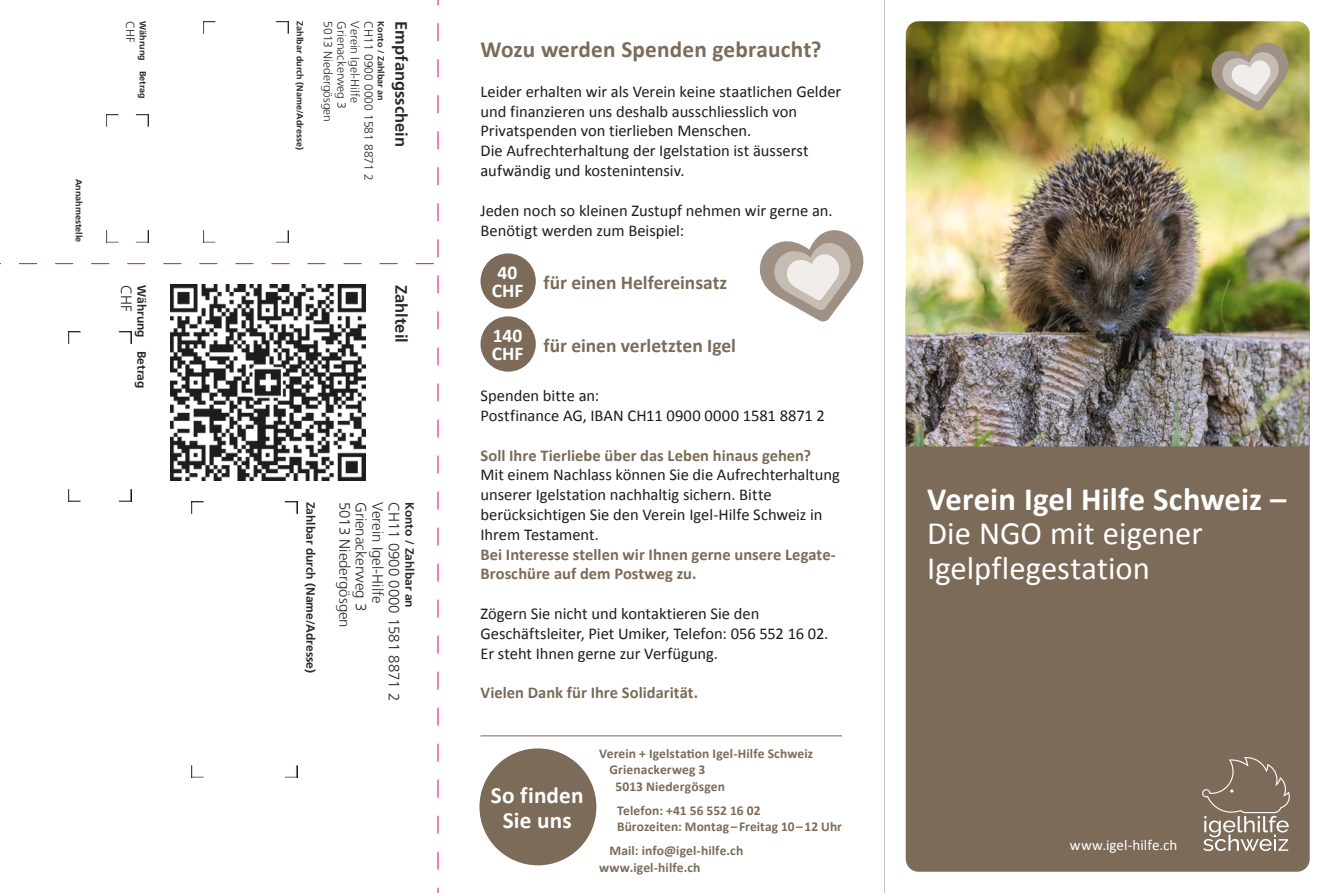
<style>
.page{position:relative;width:1331px;height:893px;background:#fff}
.page>*{position:absolute;margin:0;border:0;box-sizing:border-box;transform-origin:0 0}
.t1{font:32.7px/34.5px "Calibri";color:#fff}
.t2{font:700 32.7px "Calibri";letter-spacing:.005em;color:#fff}
.t3{font:700 23.25px "Calibri";letter-spacing:.005em;color:#7b6b58}
.t4{font:700 23.25px/25.5px "Calibri";letter-spacing:.005em;color:#fff;text-align:center}
.t5{font:700 19.5px "Calibri";letter-spacing:-.005em;color:#7b6b58}
.t6{font:700 19.5px/18px "Calibri";letter-spacing:.005em;color:#fff}
.t7{font:16.5px/19.8px "Calibri";letter-spacing:-.005em;color:#1d1d1b}
.t8{font:700 16.5px/19.8px "Calibri";color:#7b6b58}
.t9{font:700 16.5px "Frutiger";color:#292928}
.t10{font:300 15px "Frutiger";color:#292928}
.t11{font:15px "Calibri";letter-spacing:.005em;color:#fff}
.t12{font:700 13.5px/16.5px "Calibri";letter-spacing:.01em;color:#7b6b58}
.t13{font:300 12px "Frutiger";color:#292928}
.t14{font:700 12px "Frutiger";color:#292928}
.t15{font:700 9px "Frutiger";color:#292928}
</style>
<div class="page">
<svg style="left:759px;top:230px;width:105px;height:92px"></svg>
<div style="left:480px;top:253px;width:56px;height:56px;background:#7b6b58;border-radius:50%"></div>
<div style="left:480px;top:316px;width:56px;height:56px;background:#7b6b58;border-radius:50%"></div>
<div style="left:479px;top:748px;width:117px;height:117px;background:#7b6b58;border-radius:50%"></div>
<hr style="left:480px;top:735px;width:362px;height:1px;background:#7b6b58">
<div style="left:906px;top:285px;width:404px;height:587px;background:#7b6b58;border-radius:13px"></div>
<img style="left:906px;top:21px;width:404px;height:425px">
<svg style="left:1195px;top:25px;width:107px;height:86px;background:#a09a64"></svg>
<svg style="left:1202px;top:757px;width:88px;height:94px"></svg>
<hr style="left:884px;top:0;width:1px;height:893px;background:#c6c6c6">
<svg style="left:0;top:0;width:439px;height:893px"></svg>
<p class="t15" style="left:84px;top:179px;width:65px;rotate:90deg">Annahmestelle</p>
<p class="t13" style="left:137px;top:21px;width:23px;rotate:90deg">CHF</p>
<p class="t15" style="left:148px;top:21px;width:79px;rotate:90deg">Währung Betrag</p>
<p class="t15" style="left:305px;top:21px;width:130px;rotate:90deg">Zahlbar durch (Name/Adresse)</p>
<p class="t13" style="left:335px;top:21px;width:102px;rotate:90deg">5013 Niedergösgen</p>
<p class="t13" style="left:349px;top:21px;width:89px;rotate:90deg">Grienackerweg 3</p>
<p class="t13" style="left:362px;top:21px;width:83px;rotate:90deg">Verein Igel-Hilfe</p>
<p class="t13" style="left:376px;top:21px;width:161px;rotate:90deg">CH11 0900 0000 1581 8871 2</p>
<p class="t15" style="left:386px;top:21px;width:81px;rotate:90deg">Konto / Zahlbar an</p>
<p class="t9" style="left:411px;top:21px;width:127px;rotate:90deg">Empfangsschein</p>
<p class="t10" style="left:135px;top:285px;width:28px;rotate:90deg">CHF</p>
<p class="t14" style="left:149px;top:285px;width:105px;rotate:90deg">Währung Betrag</p>
<p class="t9" style="left:411px;top:285px;width:59px;rotate:90deg">Zahlteil</p>
<p class="t14" style="left:318px;top:502px;width:173px;rotate:90deg">Zahlbar durch (Name/Adresse)</p>
<p class="t10" style="left:353px;top:502px;width:127px;rotate:90deg">5013 Niedergösgen</p>
<p class="t10" style="left:370px;top:502px;width:111px;rotate:90deg">Grienackerweg 3</p>
<p class="t10" style="left:386px;top:502px;width:103px;rotate:90deg">Verein Igel-Hilfe</p>
<p class="t10" style="left:403px;top:502px;width:201px;rotate:90deg">CH11 0900 0000 1581 8871 2</p>
<p class="t14" style="left:417px;top:502px;width:108px;rotate:90deg">Konto / Zahlbar an</p>
<h2 class="t3" style="left:480px;top:35px;width:342px">Wozu werden Spenden gebraucht?</h2>
<p class="t7" style="left:480px;top:82px;width:362px">Leider erhalten wir als Verein keine staatlichen Gelder und finanzieren uns deshalb ausschliesslich von Privatspenden von tierlieben Menschen.<br>Die Aufrechterhaltung der Igelstation ist äusserst aufwändig und kostenintensiv.</p>
<p class="t7" style="left:480px;top:200px;width:354px">Jeden noch so kleinen Zustupf nehmen wir gerne an.<br>Benötigt werden zum Beispiel:</p>
<p class="t5" style="left:543px;top:270px;width:185px">für einen Helfereinsatz</p>
<p class="t6" style="left:492px;top:264px;width:33px">40<br>CHF</p>
<p class="t6" style="left:492px;top:327px;width:33px">140<br>CHF</p>
<p class="t5" style="left:543px;top:333px;width:194px">für einen verletzten Igel</p>
<p class="t7" style="left:480px;top:386px;width:346px">Spenden bitte an:<br>Postfinance AG, IBAN CH11 0900 0000 1581 8871 2</p>
<p class="t8" style="left:480px;top:445px;width:332px">Soll Ihre Tierliebe über das Leben hinaus gehen?</p>
<p class="t7" style="left:480px;top:465px;width:361px">Mit einem Nachlass können Sie die Aufrechterhaltung unserer Igelstation nachhaltig sichern. Bitte berücksichtigen Sie den Verein Igel-Hilfe Schweiz in Ihrem Testament.</p>
<p class="t8" style="left:480px;top:544px;width:357px">Bei Interesse stellen wir Ihnen gerne unsere Legate-<br>Broschüre auf dem Postweg zu.</p>
<p class="t7" style="left:480px;top:604px;width:349px">Zögern Sie nicht und kontaktieren Sie den<br>Geschäftsleiter, Piet Umiker, Telefon: 056 552 16 02.<br>Er steht Ihnen gerne zur Verfügung.</p>
<p class="t8" style="left:480px;top:683px;width:219px">Vielen Dank für Ihre Solidarität.</p>
<h2 class="t4" style="left:491px;top:782px;width:94px">So finden<br>Sie uns</h2>
<p class="t12" style="left:599px;top:745px;width:216px">Verein + Igelstation Igel-Hilfe Schweiz</p>
<p class="t12" style="left:609px;top:761px;width:97px">Grienackerweg 3</p>
<p class="t12" style="left:615px;top:778px;width:111px">5013 Niedergösgen</p>
<p class="t12" style="left:617px;top:802px;width:226px">Telefon: +41 56 552 16 02<br>Bürozeiten: Montag – Freitag 10 – 12 Uhr</p>
<p class="t12" style="left:599px;top:842px;width:146px;text-indent:10px">Mail: info@igel-hilfe.ch www.igel-hilfe.ch</p>
<h1 class="t2" style="left:927px;top:478px;width:361px">Verein Igel Hilfe Schweiz –</h1>
<h1 class="t1" style="left:927px;top:516px;width:277px">Die NGO mit eigener<br>Igelpflegestation</h1>
<p class="t11" style="left:1070px;top:836px;width:109px">www.igel-hilfe.ch</p>
</div>
